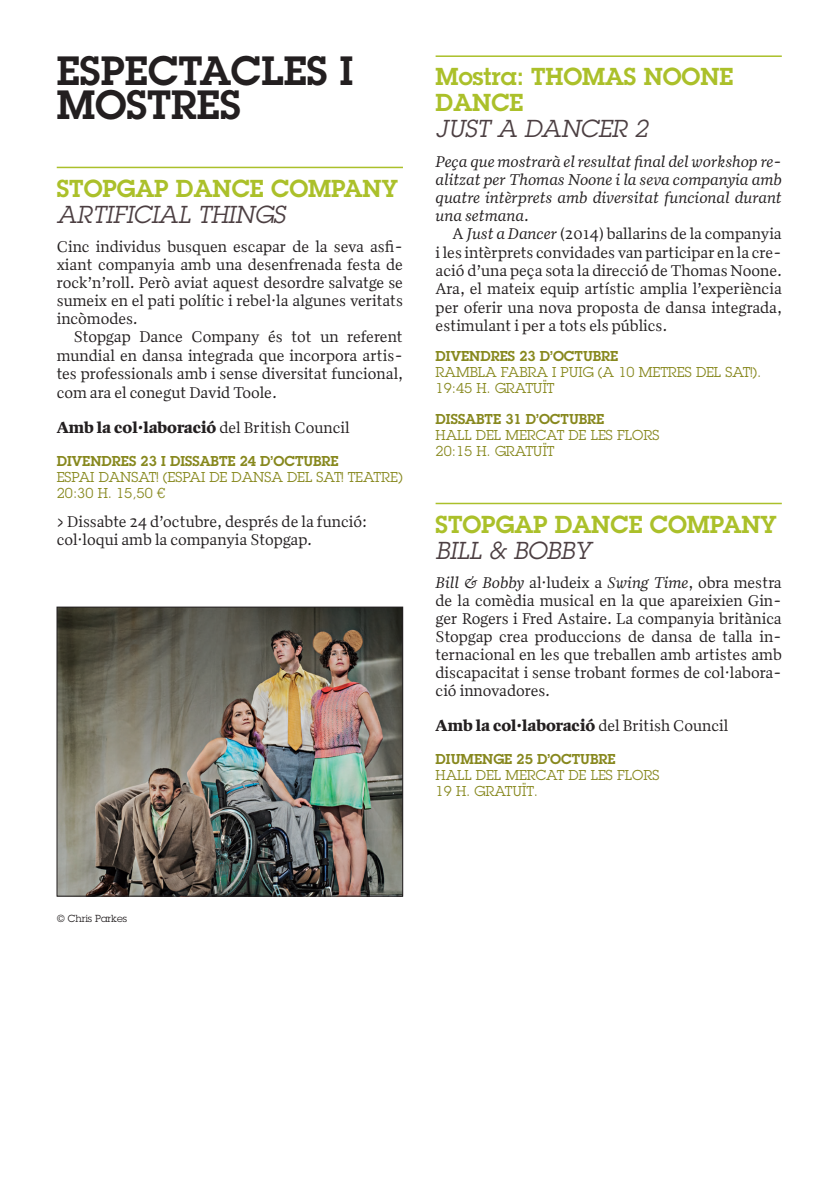
<style>
.page{position:relative;width:840px;height:1191px;background:#fff}
.page>*{position:absolute;margin:0;border:0;box-sizing:border-box;transform-origin:0 0}
.T1{font:600 40px/34px "Lubalin Graph Std";color:#231f20}
.T2-CIA{font:600 24px/26px "Lubalin Graph Std";color:#abc02a}
.T3-Obra{font:italic 24px "Lubalin Graph Std";color:#4c3f42}
.Text1{font:16px/18px "Quiosco One";color:#231f20;text-align:justify}
.Text2{font:16px/18.4px "Quiosco One";color:#231f20;text-align:justify}
.Text1-2{font:italic 16px/18px "Quiosco One";color:#231f20;text-align:justify}
.Text1-3{font:700 16px "Quiosco One";color:#231f20}
.lloc{font:14px/16px "Lubalin Graph Std";color:#87881e}
.dia{font:14px/16px "Lubalin Graph Std";color:#87881e}
.dia-2{font:600 14px "Lubalin Graph Std";color:#87881e}
.Text1-4{font:10px "Lubalin Graph Std";color:#231f20}
.s1{font-weight:400}
.s2{font-weight:600}
.s3{font-style:italic}
</style>
<div class="page">
<hr style="left:57px;top:167px;width:346px;height:1px;background:#abc02a">
<hr style="left:435px;top:55px;width:346px;height:2px;background:#abc02a">
<hr style="left:435px;top:503px;width:346px;height:1px;background:#abc02a">
<img style="left:59px;top:609px;width:342px;height:285px">
<div style="left:57px;top:607px;width:346px;height:289px;border:1px solid #231f20"></div>
<p class="T1" style="left:57px;top:54px;width:298px">ESPECTACLES I<br>MOSTRES</p>
<p class="T2-CIA" style="left:57px;top:175px;width:342px">STOPGAP DANCE COMPANY</p>
<p class="T3-Obra" style="left:57px;top:199px;width:230px">ARTIFICIAL THINGS</p>
<p class="Text1" style="left:57px;top:237px;width:347px">Cinc individus busquen escapar de la seva asfi&shy;xiant companyia amb una desenfrenada festa de rock’n’roll. Però aviat aquest desordre salvatge se sumeix en el pati polític i rebel·la algunes veritats incòmodes.</p>
<p class="Text2" style="left:57px;top:328px;width:348px;text-indent:17px">Stopgap Dance Company és tot un referent mundial en dansa integrada que incorpora artis&shy;tes professionals amb i sense diversitat funcional, com ara el conegut David Toole.</p>
<p class="Text1-3" style="left:57px;top:417px;width:294px">Amb la col·laboració <span class="s1">del British Council</span></p>
<p class="dia" style="left:57px;top:452px;width:347px"><span class="s2">DIVENDRES 23 I DISSABTE 24 D’OCTUBRE<br></span>ESPAI DANSAT! (ESPAI DE DANSA DEL SAT! TEATRE)</p>
<p class="lloc" style="left:57px;top:484px;width:110px">20:30 H. 15,50 €</p>
<p class="Text1" style="left:57px;top:512px;width:312px">&gt; Dissabte 24 d’octubre, després de la funció: col·loqui amb la companyia Stopgap.</p>
<p class="T2-CIA" style="left:435px;top:63px;width:299px">Mostra: THOMAS NOONE<br>DANCE</p>
<p class="T3-Obra" style="left:435px;top:114px;width:214px">JUST A DANCER 2</p>
<p class="Text1-2" style="left:435px;top:152px;width:347px">Peça que mostrarà el resultat final del workshop re&shy;alitzat per Thomas Noone i la seva companyia amb quatre intèrprets amb diversitat funcional durant una setmana.</p>
<p class="Text2" style="left:435px;top:224px;width:348px;text-indent:17px">A <span class="s3">Just a Dancer</span> (2014) ballarins de la companyia i les intèrprets convidades van participar en la cre&shy;ació d’una peça sota la direcció de Thomas Noone.<br>Ara, el mateix equip artístic amplia l’experiència per oferir una nova proposta de dansa integrada, estimulant i per a tots els públics.</p>
<p class="dia-2" style="left:435px;top:347px;width:184px">DIVENDRES 23 D’OCTUBRE</p>
<p class="lloc" style="left:435px;top:364px;width:327px">RAMBLA FABRA I PUIG (A 10 METRES DEL SAT!).<br>19:45 H. GRATUÏT</p>
<p class="dia-2" style="left:435px;top:409px;width:170px">DISSABTE 31 D’OCTUBRE</p>
<p class="lloc" style="left:435px;top:426px;width:225px">HALL DEL MERCAT DE LES FLORS</p>
<p class="lloc" style="left:435px;top:442px;width:120px">20:15 H. GRATUÏT</p>
<p class="T2-CIA" style="left:435px;top:511px;width:342px">STOPGAP DANCE COMPANY</p>
<p class="T3-Obra" style="left:435px;top:535px;width:157px">BILL &amp; BOBBY</p>
<p class="Text1" style="left:435px;top:573px;width:347px"><span class="s3">Bill &amp; Bobby</span> al·ludeix a <span class="s3">Swing Time</span>, obra mestra de la comèdia musical en la que apareixien Gin&shy;ger Rogers i Fred Astaire. La companyia britànica Stopgap crea produccions de dansa de talla in&shy;ternacional en les que treballen amb artistes amb discapacitat i sense trobant formes de col·labora&shy;ció innovadores.</p>
<p class="Text1-3" style="left:435px;top:715px;width:294px">Amb la col·laboració <span class="s1">del British Council</span></p>
<p class="dia-2" style="left:435px;top:750px;width:181px">DIUMENGE 25 D’OCTUBRE</p>
<p class="lloc" style="left:435px;top:767px;width:225px">HALL DEL MERCAT DE LES FLORS</p>
<p class="lloc" style="left:435px;top:783px;width:104px">19 H. GRATUÏT.</p>
<p class="Text1-4" style="left:57px;top:912px;width:72px">© Chris Parkes</p>
</div>
